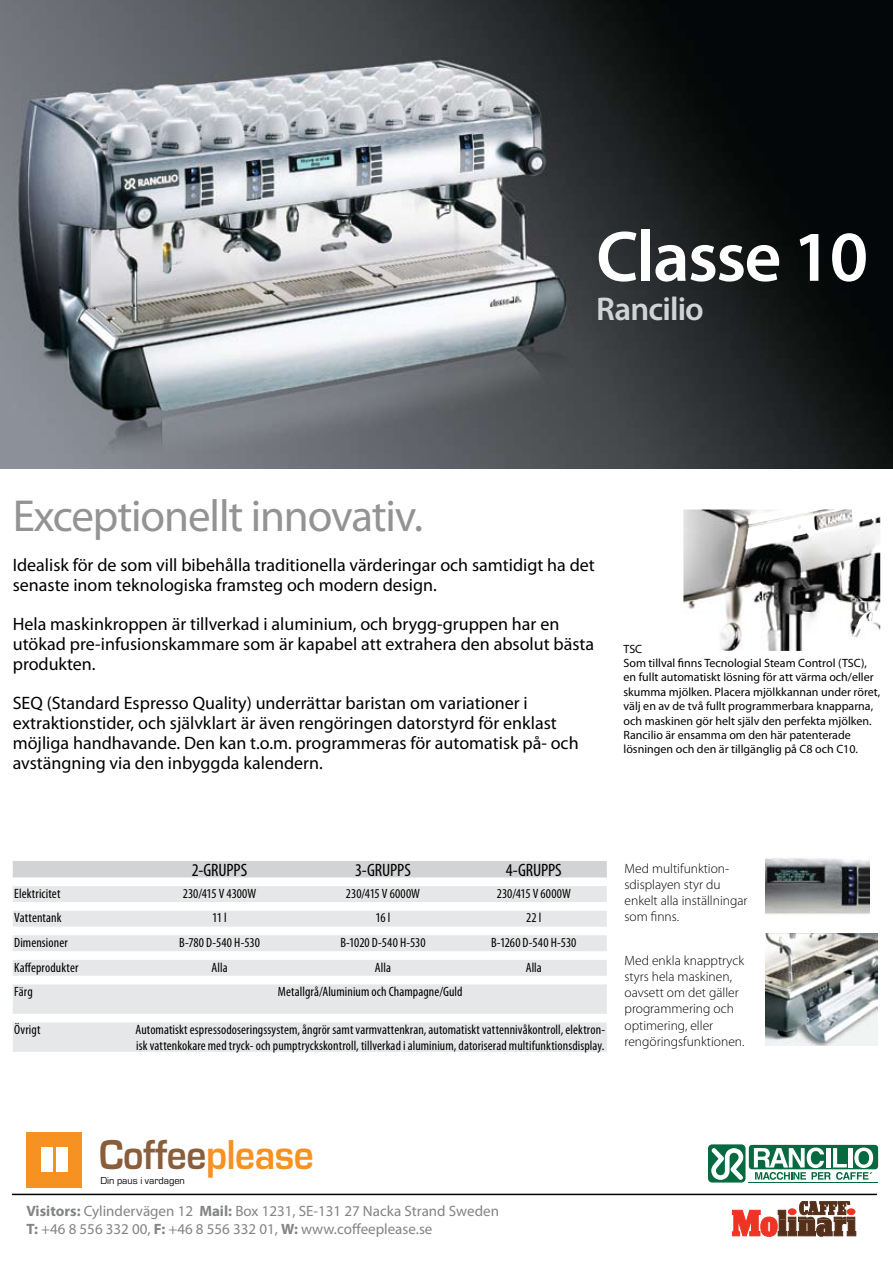
<style>
.page{position:relative;width:893px;height:1263px;background:#fff}
.page>*{position:absolute;margin:0;border:0;box-sizing:border-box;transform-origin:0 0}
.t1{font:600 72px "Myriad Pro";letter-spacing:-.025em;color:#fff}
.t2{font:45px "Myriad Pro";letter-spacing:-.025em;color:#939393}
.t3{font:700 43.35px "Eurostile";letter-spacing:-.01em;color:#8a5d3b;scale:.91 1}
.t4{font:600 33px "Myriad Pro";letter-spacing:-.025em;color:#d1d3d4}
.t5{font:18px/19.8px "Myriad Pro";color:#000}
.t6{font:condensed 18px "Myriad Pro";letter-spacing:-.01em;color:#000}
.t7{font:15px/18px "Myriad Pro";color:#838484}
.t8{font:condensed 13.5px/16.2px "Myriad Pro";letter-spacing:.005em;color:#000}
.t9{font:300 13.5px/16.2px "Myriad Pro";color:#000}
.t10{font:12px/14.4px "Myriad Pro";color:#000}
.t11{font:10.35px "Eurostile";color:#020202}
.s1{color:#f69221}
.s2{font-weight:700}
</style>
<div class="page">
<img style="left:683px;top:509px;width:197px;height:142px">
<div style="left:13px;top:861px;width:594px;height:16px;background:#d1d3d4"></div>
<svg style="left:13px;top:886px;width:594px;height:166px;fill:#e6e7e8"></svg>
<img style="left:765px;top:858px;width:104px;height:57px">
<img style="left:765px;top:933px;width:113px;height:113px">
<img style="left:0;top:0;width:893px;height:468px">
<div style="left:26px;top:1132px;width:56px;height:56px;background:#f69221"></div>
<div style="left:41px;top:1148px;width:11px;height:24px;background:#fff"></div>
<div style="left:57px;top:1148px;width:11px;height:24px;background:#fff"></div>
<hr style="left:13px;top:1194px;width:864px;height:1px;background:#000">
<div style="left:708px;top:1144px;width:37px;height:38px;background:#056a40;border-radius:4px"></div>
<div style="left:749px;top:1145px;width:129px;height:24px;background:#056a40;border-radius:3px"></div>
<hr style="left:749px;top:1182px;width:129px;height:1px;background:#056a40">
<svg style="left:711px;top:1147px;width:162px;height:90px"></svg>
<h1 class="t1" style="left:596px;top:211px;width:274px">Classe 10</h1>
<h3 class="t4" style="left:596px;top:288px;width:109px">Rancilio</h3>
<h2 class="t2" style="left:13px;top:488px;width:412px">Exceptionellt innovativ.</h2>
<p class="t5" style="left:13px;top:555px;width:584px">Idealisk för de som vill bibehålla traditionella värderingar och samtidigt ha det senaste inom teknologiska framsteg och modern design.</p>
<p class="t5" style="left:13px;top:614px;width:583px">Hela maskinkroppen är tillverkad i aluminium, och brygg-gruppen har en utökad pre-infusionskammare som är kapabel att extrahera den absolut bästa produkten.</p>
<p class="t5" style="left:13px;top:693px;width:567px">SEQ (Standard Espresso Quality) underrättar baristan om variationer i extraktionstider, och självklart är även rengöringen datorstyrd för enklast möjliga handhavande. Den kan t.o.m. programmeras för automatisk på- och avstängning via den inbyggda kalendern.</p>
<p class="t10" style="left:623px;top:641px;width:258px">TSC<br>Som tillval finns Tecnologial Steam Control (TSC), en fullt automatiskt lösning för att värma och/eller skumma mjölken. Placera mjölkkannan under röret, välj en av de två fullt programmerbara knapparna, och maskinen gör helt själv den perfekta mjölken.<br>Rancilio är ensamma om den här patenterade lösningen och den är tillgänglig på C8 och C10.</p>
<p class="t6" style="left:192px;top:859px;width:57px">2-GRUPPS</p>
<p class="t6" style="left:355px;top:859px;width:57px">3-GRUPPS</p>
<p class="t6" style="left:506px;top:859px;width:58px">4-GRUPPS</p>
<p class="t8" style="left:14px;top:885px;width:48px">Elektricitet</p>
<p class="t8" style="left:183px;top:885px;width:75px">230/415 V 4300W</p>
<p class="t8" style="left:346px;top:885px;width:76px">230/415 V 6000W</p>
<p class="t8" style="left:497px;top:885px;width:76px">230/415 V 6000W</p>
<p class="t8" style="left:14px;top:910px;width:49px">Vattentank</p>
<p class="t8" style="left:212px;top:910px;width:16px">11 l</p>
<p class="t8" style="left:376px;top:910px;width:16px">16 l</p>
<p class="t8" style="left:526px;top:910px;width:17px">22 l</p>
<p class="t8" style="left:14px;top:934px;width:55px">Dimensioner</p>
<p class="t8" style="left:179px;top:934px;width:82px">B-780 D-540 H-530</p>
<p class="t8" style="left:340px;top:934px;width:87px">B-1020 D-540 H-530</p>
<p class="t8" style="left:491px;top:934px;width:87px">B-1260 D-540 H-530</p>
<p class="t8" style="left:14px;top:959px;width:66px">Kaffeprodukter</p>
<p class="t8" style="left:211px;top:959px;width:18px">Alla</p>
<p class="t8" style="left:375px;top:959px;width:18px">Alla</p>
<p class="t8" style="left:526px;top:959px;width:18px">Alla</p>
<p class="t8" style="left:14px;top:983px;width:20px">Färg</p>
<p class="t8" style="left:278px;top:983px;width:186px">Metallgrå/Aluminium och Champagne/Guld</p>
<p class="t8" style="left:14px;top:1021px;width:28px">Övrigt</p>
<p class="t8" style="left:135px;top:1021px;width:471px">Automatiskt espressodoseringssystem, ångrör samt varmvattenkran, automatiskt vattennivåkontroll, elektron&shy;isk vattenkokare med tryck- och pumptryckskontroll, tillverkad i aluminium, datoriserad multifunktionsdisplay.</p>
<p class="t9" style="left:625px;top:860px;width:124px">Med multifunktion&shy;sdisplayen styr du enkelt alla inställningar som finns.</p>
<p class="t9" style="left:625px;top:952px;width:121px">Med enkla knapptryck styrs hela maskinen, oavsett om det gäller programmering och optimering, eller rengöringsfunktionen.</p>
<h3 class="t3" style="left:99px;top:1131px;width:237px">Coffee<span class="s1">please</span></h3>
<p class="t11" style="left:100px;top:1175px;width:86px">Din paus i vardagen</p>
<p class="t7" style="left:26px;top:1202px;width:474px"><span class="s2">Visitors:</span> Cylindervägen 12 <span class="s2">Mail:</span> Box 1231, SE-131 27 Nacka Strand Sweden<br><span class="s2">T:</span> +46 8 556 332 00, <span class="s2">F:</span> +46 8 556 332 01, <span class="s2">W:</span> www.coffeeplease.se</p>
</div>
